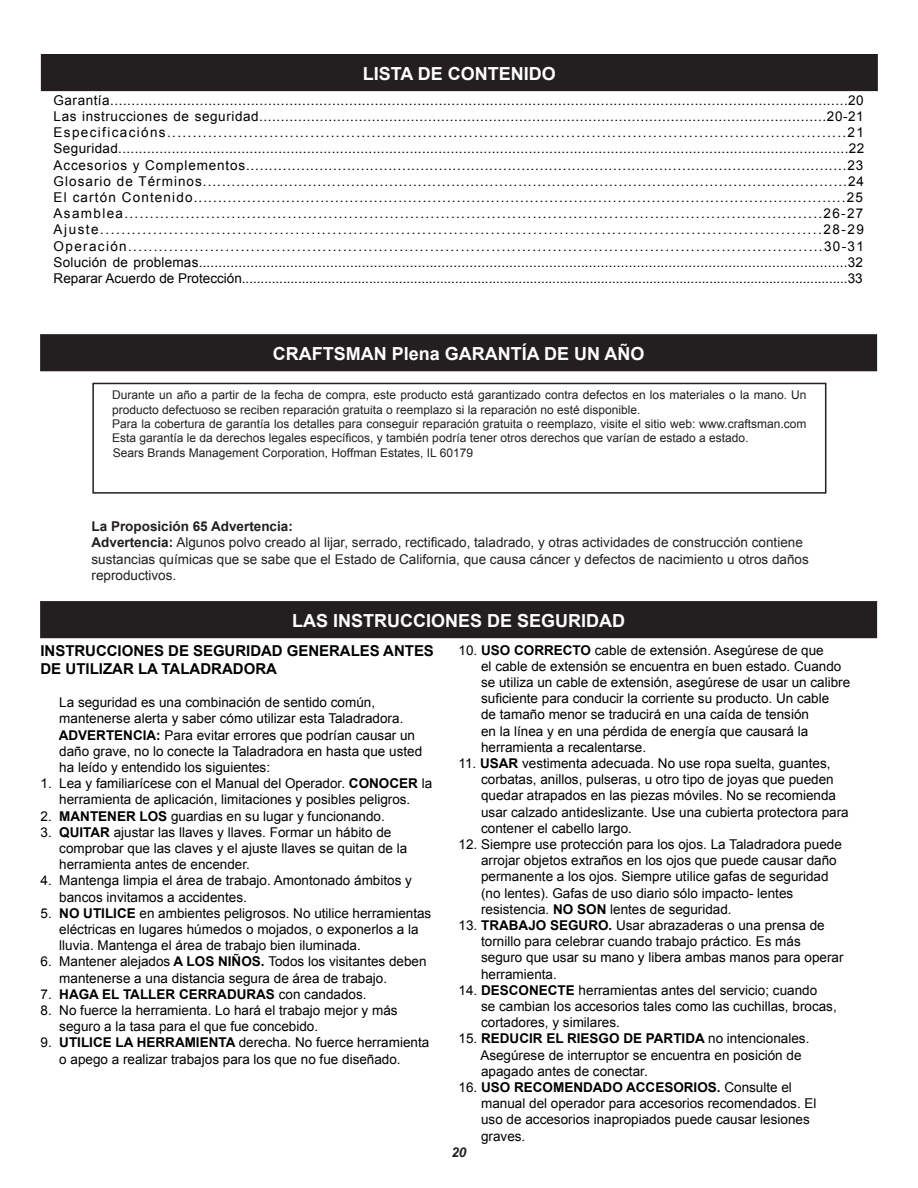
<style>
.page{position:relative;width:918px;height:1188px;background:#fff}
.page>*{position:absolute;margin:0;border:0;box-sizing:border-box;transform-origin:0 0}
.t1{font:700 18px "Arial";color:#fff}
.Heading_1{font:700 15px/18px "Arial";letter-spacing:-.005em;color:#000}
.Heading_1-2{font:13.5px/16.2px "Arial";color:#000}
.t2{font:13.5px/16.2px "Arial";color:#231f20}
.Heading_1-3{font:13.5px "Arial";letter-spacing:.1em;color:#000}
.Heading_1-4{font:700 13.5px "Arial";color:#000}
.t3{font:700 13.5px "Arial";color:#231f20}
.Subhead_1{font:italic 700 13.5px "Arial";color:#231f20}
.t4{font:12px/14.4px "Arial";color:#231f20}
.s1{font-weight:700}
.s2{font-weight:400}
</style>
<div class="page">
<div style="left:41px;top:602px;width:835px;height:35px;background:#231f20"></div>
<div style="left:40px;top:601px;width:837px;height:37px;border:2px solid #231f20"></div>
<div style="left:42px;top:55px;width:835px;height:35px;background:#231f20"></div>
<div style="left:41px;top:54px;width:837px;height:37px;border:2px solid #231f20"></div>
<div style="left:41px;top:335px;width:835px;height:36px;background:#231f20"></div>
<div style="left:40px;top:334px;width:837px;height:37px;border:2px solid #231f20"></div>
<div style="left:92px;top:383px;width:734px;height:111px;border:2px solid #231f20"></div>
<p class="t1" style="left:363px;top:62px;width:194px">LISTA DE CONTENIDO</p>
<p class="Heading_1-2" style="left:54px;top:92px;width:812px;text-align:justify">Garantía.............................................................................................................................................................................20<br>Las instrucciones de seguridad...................................................................................................................................20-21<br>Especificacións.....................................................................................................................................21<br>Seguridad..................................................................................................................................................................................22</p>
<p class="Heading_1-2" style="left:54px;top:157px;width:812px;text-align:justify">Accesorios y Complementos...................................................................................................................................23<br>Glosario de Términos.......................................................................................................................................24<br>El cartón Contenido......................................................................................................................................25<br>Asamblea.........................................................................................................................................26-27<br>Ajuste.........................................................................................................................................28-29</p>
<p class="Heading_1-3" style="left:54px;top:237px;width:812px">Operación........................................................................................................................................30-31</p>
<p class="Heading_1-2" style="left:54px;top:254px;width:811px">Solución de problemas...................................................................................................................................................................32</p>
<p class="Heading_1-2" style="left:54px;top:270px;width:811px">Reparar Acuerdo de Protección..................................................................................................................................................................33</p>
<p class="t1" style="left:273px;top:342px;width:373px">CRAFTSMAN Plena GARANTÍA DE UN AÑO</p>
<p class="t4" style="left:112px;top:388px;width:696px">Durante un año a partir de la fecha de compra, este producto está garantizado contra defectos en los materiales o la mano. Un producto defectuoso se reciben reparación gratuita o reemplazo si la reparación no esté disponible.</p>
<p class="t4" style="left:112px;top:417px;width:696px">Para la cobertura de garantía los detalles para conseguir reparación gratuita o reemplazo, visite el sitio web: www.craftsman.com<br>Esta garantía le da derechos legales específicos, y también podría tener otros derechos que varían de estado a estado.</p>
<p class="t4" style="left:113px;top:446px;width:362px">Sears Brands Management Corporation, Hoffman Estates, IL 60179</p>
<p class="t3" style="left:92px;top:518px;width:203px">La Proposición 65 Advertencia:</p>
<p class="t2" style="left:92px;top:535px;width:719px"><span class="s1">Advertencia:</span> Algunos polvo creado al lijar, serrado, rectificado, taladrado, y otras actividades de construcción contiene sustancias químicas que se sabe que el Estado de California, que causa cáncer y defectos de nacimiento u otros daños reproductivos.</p>
<p class="t1" style="left:292px;top:609px;width:335px">LAS INSTRUCCIONES DE SEGURIDAD</p>
<p class="Heading_1" style="left:40px;top:643px;width:395px">INSTRUCCIONES DE SEGURIDAD GENERALES ANTES<br>DE UTILIZAR LA TALADRADORA</p>
<p class="Heading_1-2" style="left:59px;top:695px;width:346px">La seguridad es una combinación de sentido común, mantenerse alerta y saber cómo utilizar esta Taladradora.</p>
<p class="Heading_1-2" style="left:59px;top:727px;width:365px"><span class="s1">ADVERTENCIA:</span> Para evitar errores que podrían causar un daño grave, no lo conecte la Taladradora en hasta que usted ha leído y entendido los siguientes:</p>
<p class="Heading_1-2" style="left:40px;top:776px;width:393px;text-align:center">1. Lea y familiarícese con el Manual del Operador. <span class="s1">CONOCER</span> la herramienta de aplicación, limitaciones y posibles peligros.</p>
<p class="Heading_1-2" style="left:40px;top:808px;width:346px">2. <span class="s1">MANTENER LOS</span> guardias en su lugar y funcionando.</p>
<p class="Heading_1-2" style="left:59px;top:824px;width:350px;text-indent:-19px">3. <span class="s1">QUITAR</span> ajustar las llaves y llaves. Formar un hábito de comprobar que las claves y el ajuste llaves se quitan de la herramienta antes de encender.</p>
<p class="Heading_1-2" style="left:59px;top:873px;width:354px;text-indent:-19px">4. Mantenga limpia el área de trabajo. Amontonado ámbitos y bancos invitamos a accidentes.</p>
<p class="Heading_1-2" style="left:59px;top:905px;width:374px;text-indent:-19px">5. <span class="s1">NO UTILICE</span> en ambientes peligrosos. No utilice herramientas eléctricas en lugares húmedos o mojados, o exponerlos a la lluvia. Mantenga el área de trabajo bien iluminada.</p>
<p class="Heading_1-2" style="left:59px;top:954px;width:369px;text-indent:-19px">6. Mantener alejados <span class="s1">A LOS NIÑOS.</span> Todos los visitantes deben mantenerse a una distancia segura de área de trabajo.</p>
<p class="Heading_1-4" style="left:40px;top:985px;width:328px"><span class="s2">7.</span> HAGA EL TALLER CERRADURAS <span class="s2">con candados.</span></p>
<p class="Heading_1-2" style="left:59px;top:1002px;width:340px;text-indent:-19px">8. No fuerce la herramienta. Lo hará el trabajo mejor y más seguro a la tasa para el que fue concebido.</p>
<p class="Heading_1-2" style="left:59px;top:1035px;width:372px;text-indent:-19px">9. <span class="s1">UTILICE LA HERRAMIENTA</span> derecha. No fuerce herramienta o apego a realizar trabajos para los que no fue diseñado.</p>
<p class="Heading_1-2" style="left:481px;top:642px;width:371px;text-indent:-23px">10. <span class="s1">USO CORRECTO</span> cable de extensión. Asegúrese de que<br>el cable de extensión se encuentra en buen estado. Cuando se utiliza un cable de extensión, asegúrese de usar un calibre suficiente para conducir la corriente su producto. Un cable<br>de tamaño menor se traducirá en una caída de tensión<br>en la línea y en una pérdida de energía que causará la herramienta a recalentarse.</p>
<p class="Heading_1-2" style="left:481px;top:755px;width:369px;text-indent:-23px">11. <span class="s1">USAR</span> vestimenta adecuada. No use ropa suelta, guantes, corbatas, anillos, pulseras, u otro tipo de joyas que pueden quedar atrapados en las piezas móviles. No se recomienda usar calzado antideslizante. Use una cubierta protectora para contener el cabello largo.</p>
<p class="Heading_1-2" style="left:481px;top:836px;width:362px;text-indent:-23px">12. Siempre use protección para los ojos. La Taladradora puede arrojar objetos extraños en los ojos que puede causar daño permanente a los ojos. Siempre utilice gafas de seguridad</p>
<p class="Heading_1-2" style="left:481px;top:885px;width:314px">(no lentes). Gafas de uso diario sólo impacto- lentes resistencia. <span class="s1">NO SON</span> lentes de seguridad.</p>
<p class="Heading_1-2" style="left:481px;top:917px;width:364px;text-indent:-23px">13. <span class="s1">TRABAJO SEGURO.</span> Usar abrazaderas o una prensa de tornillo para celebrar cuando trabajo práctico. Es más seguro que usar su mano y libera ambas manos para operar herramienta.</p>
<p class="Heading_1-2" style="left:481px;top:982px;width:357px;text-indent:-23px">14. <span class="s1">DESCONECTE</span> herramientas antes del servicio; cuando<br>se cambian los accesorios tales como las cuchillas, brocas, cortadores, y similares.</p>
<p class="Heading_1-2" style="left:480px;top:1031px;width:331px;text-indent:-22px">15. <span class="s1">REDUCIR EL RIESGO DE PARTIDA</span> no intencionales.<br>Asegúrese de interruptor se encuentra en posición de apagado antes de conectar.</p>
<p class="Heading_1-2" style="left:481px;top:1079px;width:337px;text-indent:-23px">16. <span class="s1">USO RECOMENDADO ACCESORIOS.</span> Consulte el manual del operador para accesorios recomendados. El uso de accesorios inapropiados puede causar lesiones graves.</p>
<p class="Subhead_1" style="left:451px;top:1143px;width:17px">20</p>
</div>
